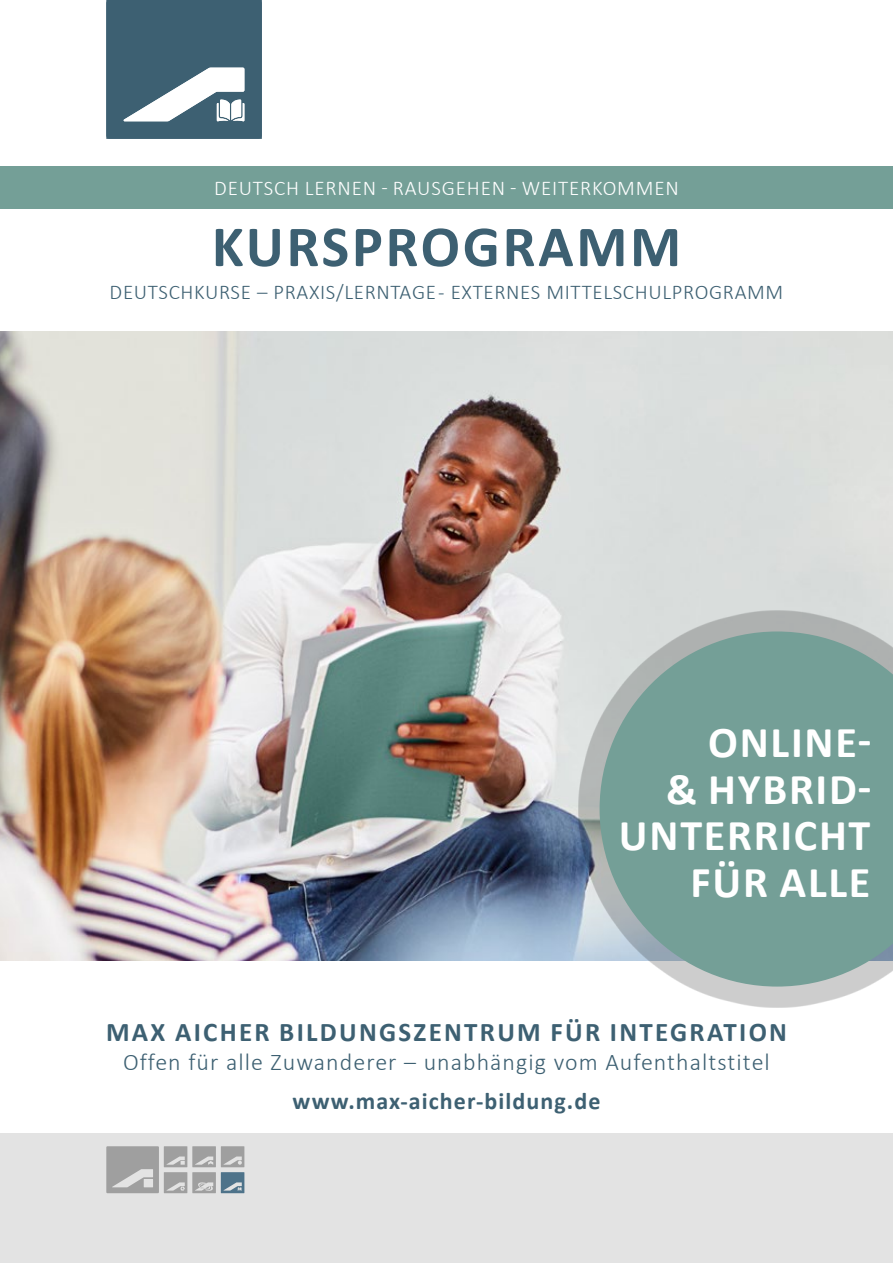
<style>
.page{position:relative;width:893px;height:1263px;background:#fff}
.page>*{position:absolute;margin:0;border:0;box-sizing:border-box;transform-origin:0 0}
.t1{font:700 58.5px "Calibri";letter-spacing:.045em;color:#3d6072}
.t2{font:700 44.1px/46.5px "Calibri";letter-spacing:.04em;color:#fff;text-align:right}
.t3{font:700 27px "Calibri";letter-spacing:.085em;color:#3d6072}
.t4{font:300 24px "Calibri";letter-spacing:.045em;color:#3d6072}
.t5{font:700 24px "Calibri";letter-spacing:.045em;color:#3d6072}
.t6{font:300 21px "Calibri";letter-spacing:.03em;color:#3d6072}
.t7{font:300 21px "Calibri";letter-spacing:.04em;color:#fff}
</style>
<div class="page">
<div style="left:0;top:166px;width:893px;height:42px;background:#749f97"></div>
<img style="left:0;top:332px;width:893px;height:628px">
<div style="left:0;top:1133px;width:893px;height:130px;background:#e3e3e3"></div>
<svg style="left:106px;top:1146px;width:138px;height:47px"></svg>
<svg style="left:110px;top:4px;width:148px;height:131px"></svg>
<div style="left:106px;top:0;width:156px;height:139px;border:3px solid #3d6072"></div>
<div style="left:578px;top:610px;width:315px;height:398px;background:#000;opacity:.2"></div>
<svg style="left:600px;top:631px;width:293px;height:355px;fill:#749f97"></svg>
<p class="t7" style="left:214px;top:175px;width:466px">DEUTSCH LERNEN - RAUSGEHEN - WEITERKOMMEN</p>
<h1 class="t1" style="left:212px;top:205px;width:471px">KURSPROGRAMM</h1>
<p class="t6" style="left:110px;top:279px;width:675px">DEUTSCHKURSE – PRAXIS/LERNTAGE - EXTERNES MITTELSCHULPROGRAMM</p>
<h2 class="t2" style="left:619px;top:718px;width:254px">ONLINE-<br>&amp; HYBRID-<br>UNTERRICHT<br>FÜR ALLE</h2>
<p class="t3" style="left:106px;top:1013px;width:682px">MAX AICHER BILDUNGSZENTRUM FÜR INTEGRATION</p>
<p class="t4" style="left:123px;top:1047px;width:648px">Offen für alle Zuwanderer – unabhängig vom Aufenthaltstitel</p>
<p class="t5" style="left:293px;top:1084px;width:309px">www.max-aicher-bildung.de</p>
</div>
